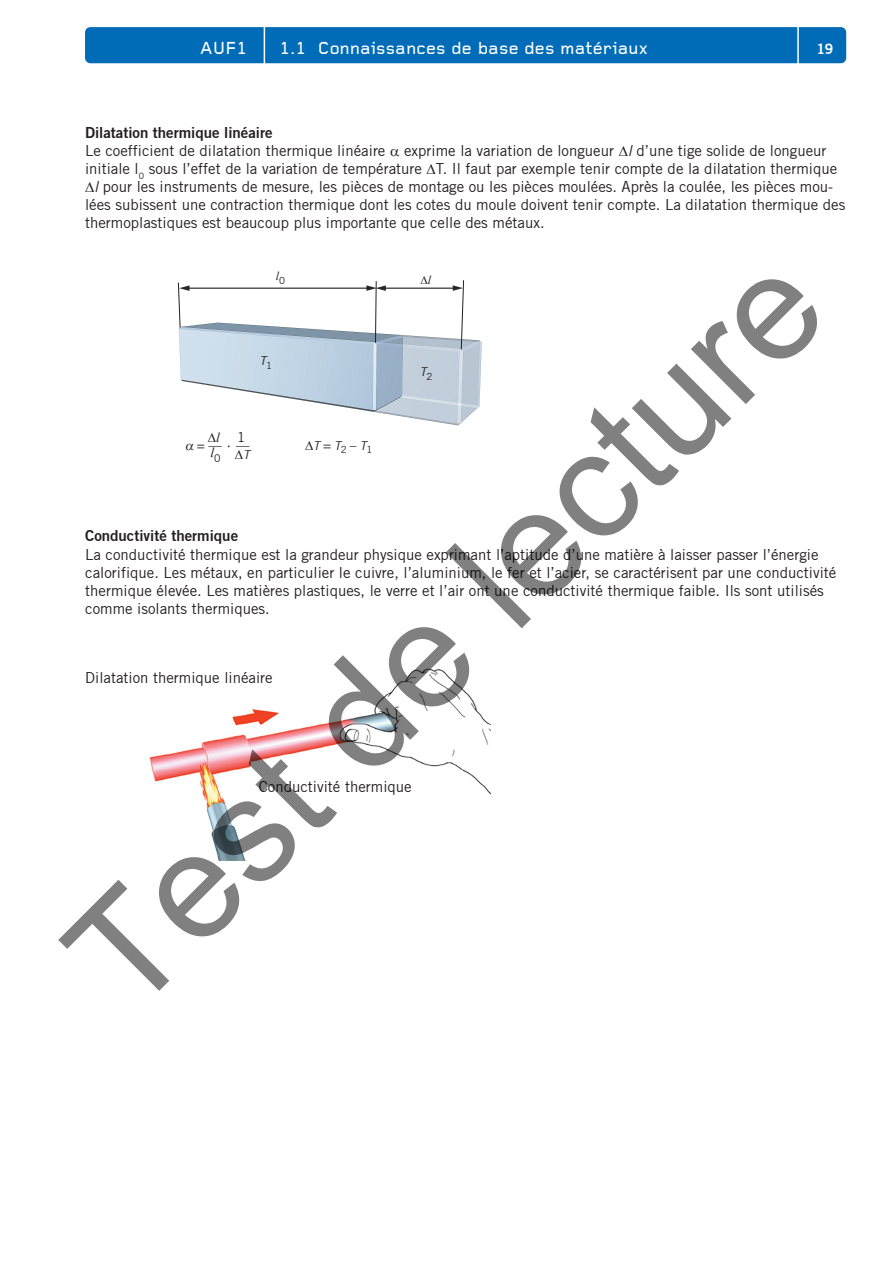
<style>
.page{position:relative;width:893px;height:1263px;background:#fff}
.page>*{position:absolute;margin:0;border:0;box-sizing:border-box;transform-origin:0 0}
.t1{font:150px "Arial";color:rgb(0 0 0/.5)}
.t2{font:500 18px "Foundry Gridnik";letter-spacing:.005em;color:#fff}
.t3{font:15px/18px "Trade Gothic";color:#231f20}
.t4{font:15px "Trade Gothic Bold Two";color:#231f20}
.t5{font:14.25px "Trade Gothic Bold Two";color:#fff}
.t6{font:13.5px "Trade Gothic";color:#231f20}
.t7{font:italic 13.5px/15px "Times New Roman";color:#231f20;text-align:center}
.t8{font:italic 12px "Trade Gothic";color:#231f20}
.t9{font:italic 12px "Times New Roman";color:#231f20}
.s1{font-style:italic}
.s2{font-style:normal;font-size:13.5px}
</style>
<div class="page">
<div style="left:85px;top:27px;width:761px;height:36px;background:#006cb7;border-radius:5px"></div>
<hr style="left:797px;top:13px;width:2px;height:77px;background:#fff">
<hr style="left:264px;top:14px;width:1px;height:76px;background:#fff">
<img style="left:177px;top:280px;width:305px;height:146px">
<hr style="left:188px;top:288px;width:180px;height:1px;background:#231f20">
<svg style="left:178px;top:282px;width:11px;height:46px"></svg>
<hr style="left:384px;top:288px;width:71px;height:1px;background:#231f20">
<svg style="left:366px;top:280px;width:20px;height:63px"></svg>
<svg style="left:453px;top:280px;width:11px;height:70px"></svg>
<img style="left:150px;top:669px;width:340px;height:192px">
<p class="t2" style="left:200px;top:39px;width:49px">AUF1</p>
<p class="t2" style="left:280px;top:39px;width:370px">1.1 Connaissances de base des matériaux</p>
<p class="t5" style="left:816px;top:40px;width:18px">19</p>
<p class="t4" style="left:85px;top:123px;width:189px">Dilatation thermique linéaire</p>
<p class="t3" style="left:85px;top:141px;width:743px">Le coefficient de dilatation thermique linéaire exprime la variation de longueur <span class="s1">l</span> d’une tige solide de longueur</p>
<p class="t3" style="left:85px;top:160px;width:754px">initiale l<sub>0</sub> sous l’effet de la variation de température T. Il faut par exemple tenir compte de la dilatation thermique</p>
<p class="t3" style="left:94px;top:178px;width:740px"><span class="s1">l</span> pour les instruments de mesure, les pièces de montage ou les pièces moulées. Après la coulée, les pièces mou-</p>
<p class="t3" style="left:85px;top:196px;width:762px">lées subissent une contraction thermique dont les cotes du moule doivent tenir compte. La dilatation thermique des</p>
<p class="t3" style="left:85px;top:214px;width:461px">thermoplastiques est beaucoup plus importante que celle des métaux.</p>
<h1 class="t1" style="left:21px;top:908px;width:994px;rotate:-45deg">Test de lecture</h1>
<p class="t9" style="left:276px;top:268px;width:11px">l<sub>0</sub></p>
<p class="t9" style="left:421px;top:271px;width:12px">∆l</p>
<p class="t8" style="left:259px;top:353px;width:14px">T<sub>1</sub></p>
<p class="t8" style="left:420px;top:364px;width:14px">T<sub>2</sub></p>
<p class="t7" style="left:210px;top:430px;width:12px">l l<sub>0</sub></p>
<p class="t6" style="left:237px;top:429px;width:10px">1</p>
<p class="t8" style="left:313px;top:438px;width:61px">T <span class="s2">=</span> T<sub>2</sub> <span class="s2">–</span> T<sub>1</sub></p>
<p class="t6" style="left:197px;top:437px;width:54px">= — · —</p>
<p class="t8" style="left:243px;top:447px;width:8px">T</p>
<p class="t4" style="left:85px;top:527px;width:154px">Conductivité thermique</p>
<p class="t3" style="left:85px;top:545px;width:753px">La conductivité thermique est la grandeur physique exprimant l’aptitude d’une matière à laisser passer l’énergie calorifique. Les métaux, en particulier le cuivre, l’aluminium, le fer et l’acier, se caractérisent par une conductivité thermique élevée. Les matières plastiques, le verre et l’air ont une conductivité thermique faible. Ils sont utilisés comme isolants thermiques.</p>
<p class="t3" style="left:85px;top:669px;width:189px">Dilatation thermique linéaire</p>
<p class="t3" style="left:259px;top:777px;width:154px">Conductivité thermique</p>
</div>
